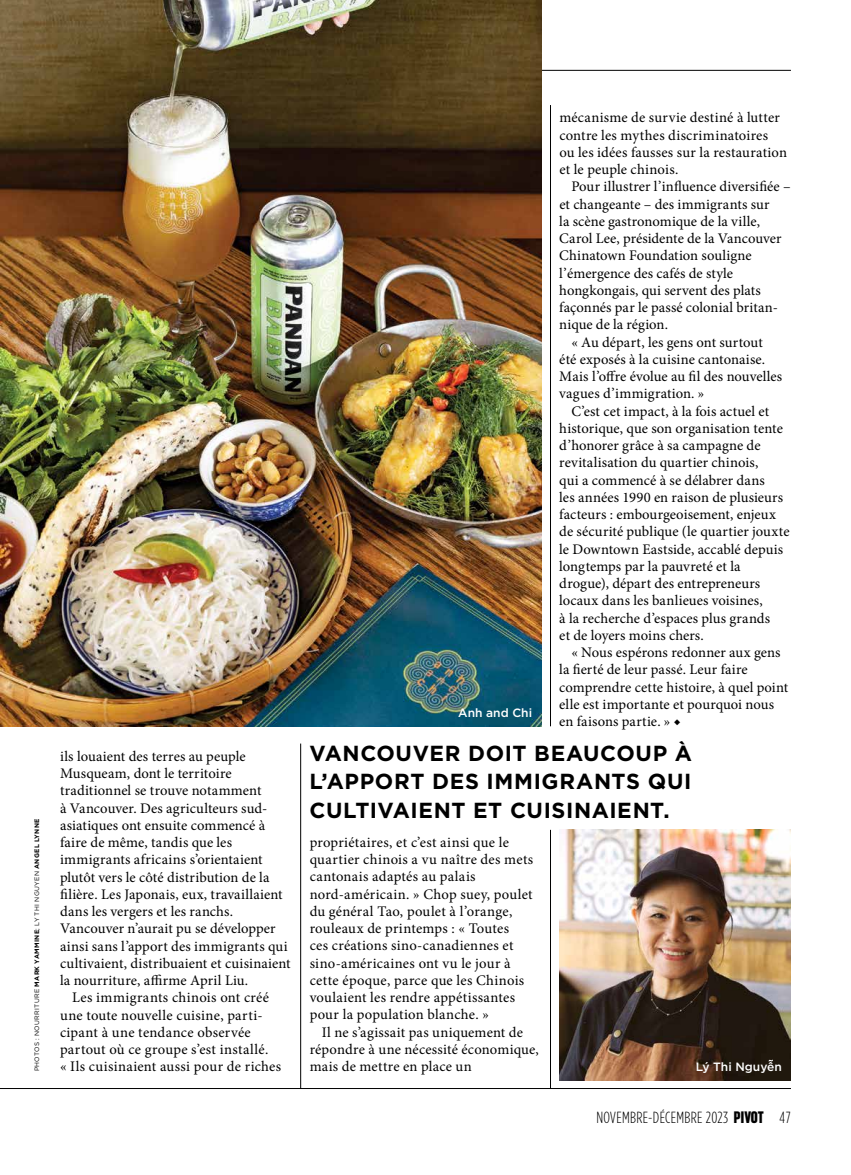
<style>
.page{position:relative;width:851px;height:1175px;background:#fff}
.page>*{position:absolute;margin:0;border:0;box-sizing:border-box;transform-origin:0 0}
.t1{font:700 21.75px/28.5px "Gotham";letter-spacing:.03em;color:#000;text-align:justify}
.t2{font:300 16.2px "Gotham Condensed";letter-spacing:.02em;color:#000}
.t3{font:14.7px/17.2px "Minion Pro";letter-spacing:.01em;color:#000}
.t4{font:500 12px "Gotham";color:#fff}
.t5{font:6.3px "Gotham";letter-spacing:.055em;color:#000}
.s1{font-weight:700}
.s2{font-family:"Sharp Grotesk Bold 14";font-weight:400}
</style>
<div class="page">
<hr style="left:550px;top:105px;width:1px;height:621px;background:#000">
<hr style="left:0;top:1088px;width:790px;height:1px;background:#000">
<hr style="left:550px;top:830px;width:1px;height:258px;background:#000">
<hr style="left:300px;top:743px;width:1px;height:345px;background:#000">
<img style="left:559px;top:830px;width:231px;height:250px">
<hr style="left:0;top:70px;width:790px;height:1px;background:#000">
<img style="left:0;top:0;width:541px;height:726px">
<p class="t5" style="left:33px;top:1071px;width:254px;rotate:-90deg">PHOTOS : NOURRITURE <span class="s1">MARK YAMMINE</span>; LY THI NGUYEN <span class="s1">ANGEL LYNNE</span></p>
<p class="t3" style="left:60px;top:747px;width:232px">ils louaient des terres au peuple Musqueam, dont le territoire traditionnel se trouve notamment<br>à Vancouver. Des agriculteurs sud&shy;asiatiques ont ensuite commencé à faire de même, tandis que les immigrants africains s’orientaient plutôt vers le côté distribution de la flière. Les Japonais, eux, travaillaient dans les vergers et les ranchs.<br>Vancouver n’aurait pu se développer ainsi sans l’apport des immigrants qui cultivaient, distribuaient et cuisinaient la nourriture, afrme April Liu.</p>
<p class="t3" style="left:60px;top:989px;width:222px;text-indent:12px">Les immigrants chinois ont créé une toute nouvelle cuisine, parti&shy;cipant à une tendance observée partout où ce groupe s’est installé.<br>« Ils cuisinaient aussi pour de riches</p>
<p class="t4" style="left:458px;top:705px;width:75px">Anh and Chi</p>
<p class="t3" style="left:559px;top:109px;width:229px">mécanisme de survie destiné à lutter contre les mythes discriminatoires<br>ou les idées fausses sur la restauration et le peuple chinois.</p>
<p class="t3" style="left:571px;top:178px;width:221px">Pour illustrer l’infuence diversifée –</p>
<p class="t3" style="left:559px;top:195px;width:212px">et changeante – des immigrants sur</p>
<p class="t3" style="left:559px;top:212px;width:202px">la scène gastronomique de la ville,</p>
<p class="t3" style="left:559px;top:230px;width:224px">Carol Lee, présidente de la Vancouver</p>
<p class="t3" style="left:559px;top:247px;width:194px">Chinatown Foundation souligne</p>
<p class="t3" style="left:559px;top:264px;width:175px">l’émergence des cafés de style</p>
<p class="t3" style="left:559px;top:281px;width:203px">hongkongais, qui servent des plats</p>
<p class="t3" style="left:559px;top:299px;width:220px">façonnés par le passé colonial britan-</p>
<p class="t3" style="left:559px;top:316px;width:110px">nique de la région.</p>
<p class="t3" style="left:571px;top:333px;width:193px">« Au départ, les gens ont surtout</p>
<p class="t3" style="left:559px;top:350px;width:207px">été exposés à la cuisine cantonaise.</p>
<p class="t3" style="left:559px;top:368px;width:224px">Mais l’ofre évolue au fl des nouvelles</p>
<p class="t3" style="left:559px;top:385px;width:147px">vagues d’immigration. »</p>
<p class="t3" style="left:571px;top:402px;width:199px">C’est cet impact, à la fois actuel et</p>
<p class="t3" style="left:559px;top:419px;width:225px">historique, que son organisation tente</p>
<p class="t3" style="left:559px;top:437px;width:203px">d’honorer grâce à sa campagne de</p>
<p class="t3" style="left:559px;top:454px;width:201px">revitalisation du quartier chinois,</p>
<p class="t3" style="left:559px;top:471px;width:207px">qui a commencé à se délabrer dans</p>
<p class="t3" style="left:559px;top:488px;width:225px">les années 1990 en raison de plusieurs</p>
<p class="t3" style="left:559px;top:506px;width:218px">facteurs : embourgeoisement, enjeux</p>
<p class="t3" style="left:559px;top:523px;width:232px">de sécurité publique (le quartier jouxte</p>
<p class="t3" style="left:559px;top:540px;width:225px">le Downtown Eastside, accablé depuis</p>
<p class="t3" style="left:559px;top:557px;width:183px">longtemps par la pauvreté et la</p>
<p class="t3" style="left:559px;top:575px;width:202px">drogue), départ des entrepreneurs</p>
<p class="t3" style="left:559px;top:592px;width:205px">locaux dans les banlieues voisines,</p>
<p class="t3" style="left:559px;top:609px;width:212px">à la recherche d’espaces plus grands</p>
<p class="t3" style="left:559px;top:626px;width:146px">et de loyers moins chers.</p>
<p class="t3" style="left:571px;top:644px;width:211px">« Nous espérons redonner aux gens</p>
<p class="t3" style="left:559px;top:661px;width:190px">la ferté de leur passé. Leur faire</p>
<p class="t3" style="left:559px;top:678px;width:230px">comprendre cette histoire, à quel point</p>
<p class="t3" style="left:559px;top:695px;width:216px">elle est importante et pourquoi nous</p>
<p class="t3" style="left:559px;top:713px;width:123px">en faisons partie. » ◆</p>
<h1 class="t1" style="left:309px;top:739px;width:384px">VANCOUVER DOIT BEAUCOUP À L’APPORT DES IMMIGRANTS QUI CULTIVAIENT ET CUISINAIENT.</h1>
<p class="t3" style="left:310px;top:833px;width:225px">propriétaires, et c’est ainsi que le quartier chinois a vu naître des mets cantonais adaptés au palais nord-américain. » Chop suey, poulet du général Tao, poulet à l’orange, rouleaux de printemps : « Toutes<br>ces créations sino-canadiennes et sino-américaines ont vu le jour à cette époque, parce que les Chinois voulaient les rendre appétissantes pour la population blanche. »</p>
<p class="t3" style="left:310px;top:1023px;width:231px;text-indent:12px">Il ne s’agissait pas uniquement de répondre à une nécessité économique, mais de mettre en place un</p>
<p class="t4" style="left:695px;top:1059px;width:88px">Lý Thi Nguyên</p>
<p class="t2" style="left:596px;top:1108px;width:196px">NOVEMBRE-DÉCEMBRE 2023 <span class="s2">PIVOT</span> 47</p>
</div>
